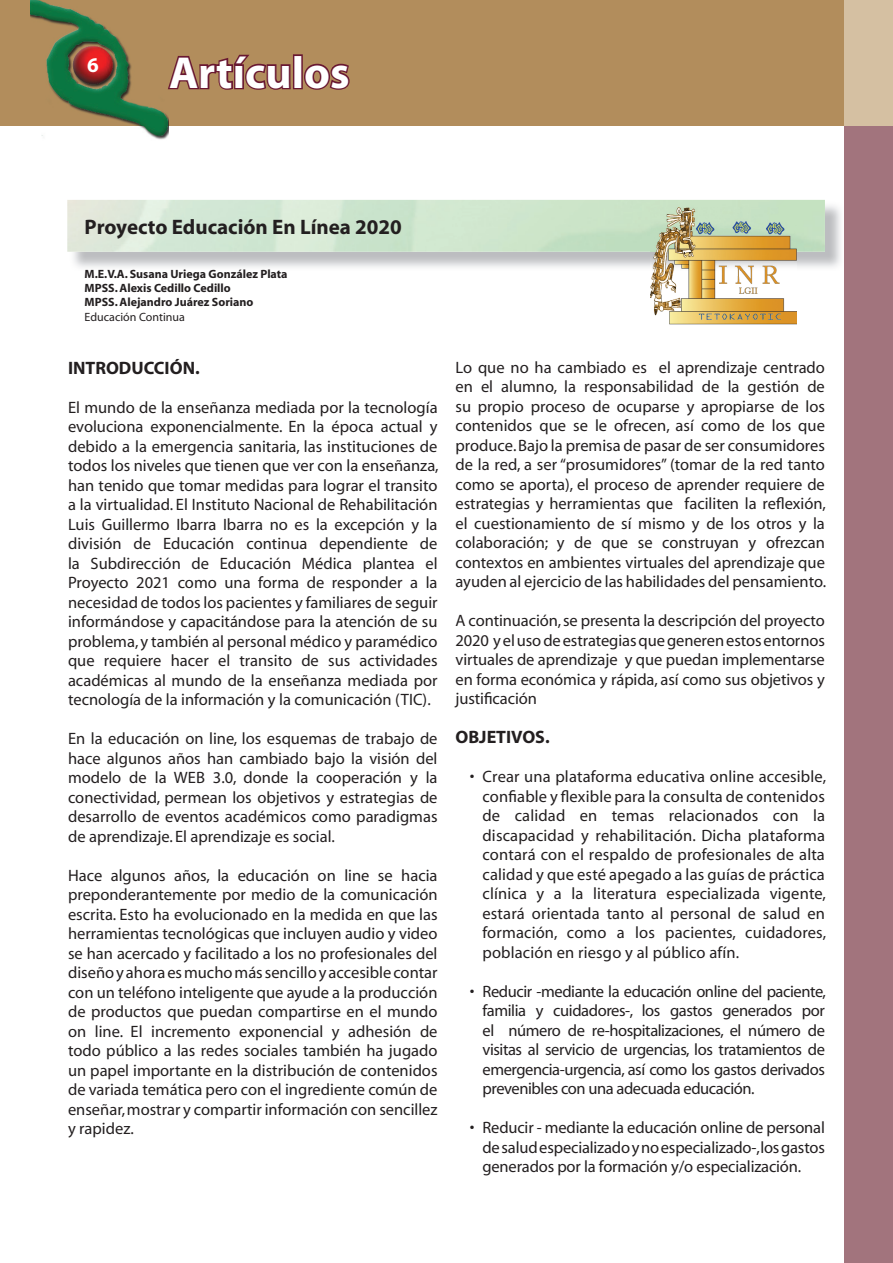
<style>
.page{position:relative;width:893px;height:1263px;background:#fff}
.page>*{position:absolute;margin:0;border:0;box-sizing:border-box;transform-origin:0 0}
.t1{font:700 45px "Myriad";color:#fff}
.t2{font:700 21px "Myriad";color:#231f20}
.t3{font:700 21px "Myriad";color:#fff}
.t4{font:700 18px "Myriad";color:#231f20}
.t5{font:16.5px/19.5px "Myriad";color:#231f20;text-align:justify}
.t6{font:700 12px/14.4px "Myriad";color:#231f20}
.t7{font:12px "Myriad";color:#231f20}
</style>
<div class="page">
<div style="left:0;top:0;width:893px;height:126px;background:#b28d5c"></div>
<div style="left:844px;top:126px;width:49px;height:1137px;background:#a2747d"></div>
<div style="left:844px;top:0;width:49px;height:126px;background:#d5c0a2"></div>
<img style="left:30px;top:0;width:138px;height:140px">
<svg style="left:166px;top:52px;width:125px;height:40px"></svg>
<div style="left:293px;top:54px;width:10px;height:35px;border:3px solid #691831"></div>
<svg style="left:302px;top:62px;width:48px;height:28px"></svg>
<img style="left:67px;top:200px;width:758px;height:52px">
<img style="left:650px;top:208px;width:147px;height:117px">
<p class="t3" style="left:87px;top:55px;width:13px">6</p>
<h1 class="t1" style="left:169px;top:49px;width:182px">Artículos</h1>
<p class="t2" style="left:85px;top:217px;width:319px">Proyecto Educación En Línea 2020</p>
<p class="t6" style="left:85px;top:267px;width:204px">M.E.V.A. Susana Uriega González Plata<br>MPSS. Alexis Cedillo Cedillo<br>MPSS. Alejandro Juárez Soriano</p>
<p class="t7" style="left:85px;top:311px;width:102px">Educación Continua</p>
<p class="t4" style="left:68px;top:358px;width:133px">INTRODUCCIÓN.</p>
<p class="t5" style="left:68px;top:398px;width:372px">El mundo de la enseñanza mediada por la tecnología evoluciona exponencialmente. En la época actual y debido a la emergencia sanitaria, las instituciones de todos los niveles que tienen que ver con la enseñanza, han tenido que tomar medidas para lograr el transito a la virtualidad. El Instituto Nacional de Rehabilitación Luis Guillermo Ibarra Ibarra no es la excepción y la división de Educación continua dependiente de la Subdirección de Educación Médica plantea el Proyecto 2021 como una forma de responder a la necesidad de todos los pacientes y familiares de seguir informándose y capacitándose para la atención de su problema, y también al personal médico y paramédico que requiere hacer el transito de sus actividades académicas al mundo de la enseñanza mediada por tecnología de la información y la comunicación (TIC).</p>
<p class="t5" style="left:68px;top:730px;width:371px">En la educación on line, los esquemas de trabajo de hace algunos años han cambiado bajo la visión del modelo de la WEB 3.0, donde la cooperación y la conectividad, permean los objetivos y estrategias de desarrollo de eventos académicos como paradigmas de aprendizaje. El aprendizaje es social.</p>
<p class="t5" style="left:68px;top:866px;width:371px">Hace algunos años, la educación on line se hacia preponderantemente por medio de la comunicación escrita. Esto ha evolucionado en la medida en que las herramientas tecnológicas que incluyen audio y video se han acercado y facilitado a los no profesionales del diseño y ahora es mucho más sencillo y accesible contar con un teléfono inteligente que ayude a la producción de productos que puedan compartirse en el mundo on line. El incremento exponencial y adhesión de todo público a las redes sociales también ha jugado un papel importante en la distribución de contenidos de variada temática pero con el ingrediente común de enseñar, mostrar y compartir información con sencillez y rapidez.</p>
<p class="t5" style="left:455px;top:358px;width:372px">Lo que no ha cambiado es el aprendizaje centrado en el alumno, la responsabilidad de la gestión de su propio proceso de ocuparse y apropiarse de los contenidos que se le ofrecen, así como de los que produce. Bajo la premisa de pasar de ser consumidores de la red, a ser “prosumidores” (tomar de la red tanto como se aporta), el proceso de aprender requiere de estrategias y herramientas que faciliten la reflexión, el cuestionamiento de sí mismo y de los otros y la colaboración; y de que se construyan y ofrezcan contextos en ambientes virtuales del aprendizaje que ayuden al ejercicio de las habilidades del pensamiento.</p>
<p class="t5" style="left:455px;top:612px;width:371px">A continuación, se presenta la descripción del proyecto 2020 y el uso de estrategias que generen estos entornos virtuales de aprendizaje y que puedan implementarse en forma económica y rápida, así como sus objetivos y justificación</p>
<p class="t4" style="left:455px;top:728px;width:96px">OBJETIVOS.</p>
<p class="t5" style="left:482px;top:768px;width:345px;text-indent:-13px">• Crear una plataforma educativa online accesible, confiable y flexible para la consulta de contenidos de calidad en temas relacionados con la discapacidad y rehabilitación. Dicha plataforma contará con el respaldo de profesionales de alta calidad y que esté apegado a las guías de práctica clínica y a la literatura especializada vigente, estará orientada tanto al personal de salud en formación, como a los pacientes, cuidadores, población en riesgo y al público afín.</p>
<p class="t5" style="left:482px;top:982px;width:345px;text-indent:-13px">• Reducir -mediante la educación online del paciente, familia y cuidadores-, los gastos generados por el número de re-hospitalizaciones, el número de visitas al servicio de urgencias, los tratamientos de emergencia-urgencia, así como los gastos derivados prevenibles con una adecuada educación.</p>
<p class="t5" style="left:482px;top:1119px;width:344px;text-indent:-13px">• Reducir - mediante la educación online de personal de salud especializado y no especializado-,los gastos generados por la formación y/o especialización.</p>
</div>
